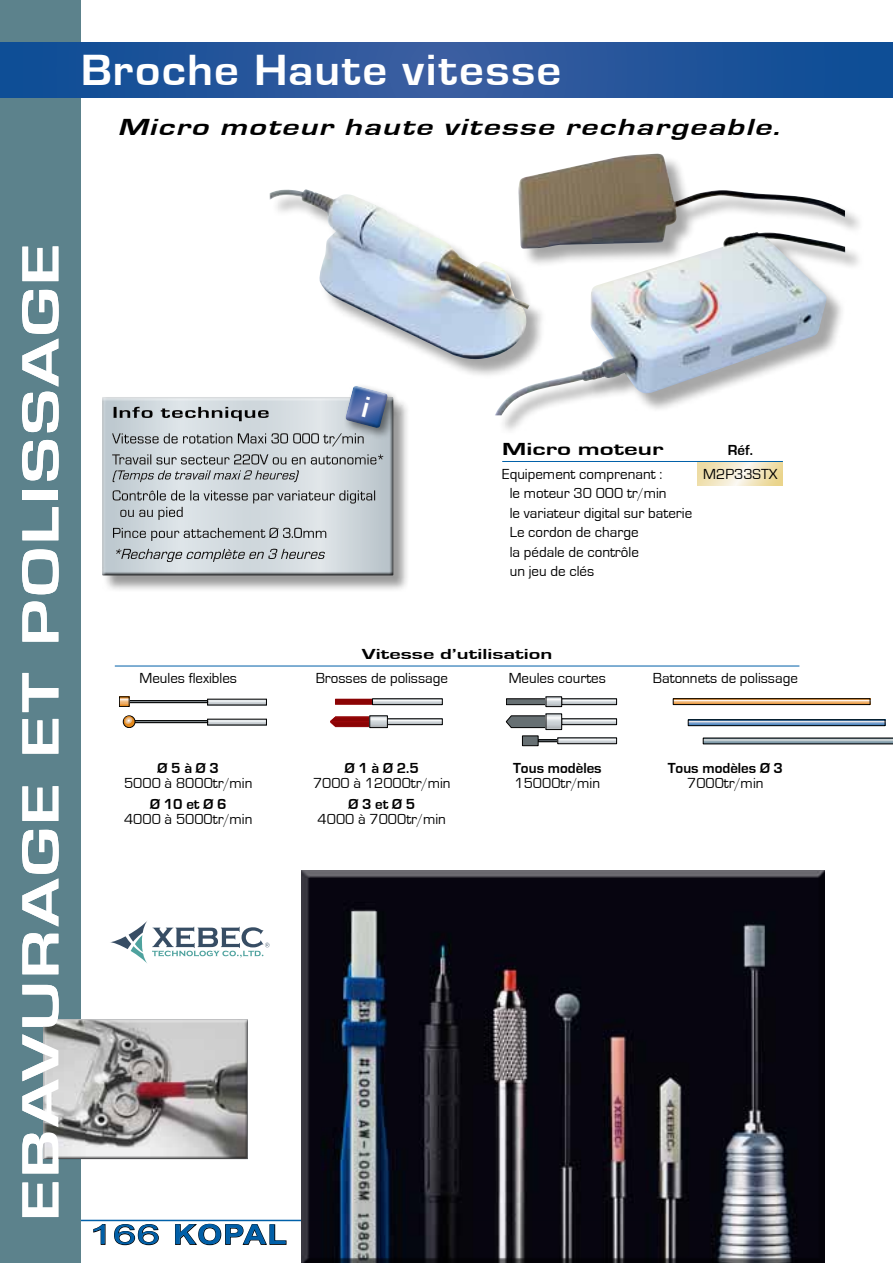
<style>
.page{position:relative;width:893px;height:1263px;background:#fff}
.page>*{position:absolute;margin:0;border:0;box-sizing:border-box;transform-origin:0 0}
.t1{font:700 54px "Eurostile";letter-spacing:.035em;color:#fff;scale:1.4 1}
.t2{font:700 45px "Eurostile";letter-spacing:.02em;color:#fff;scale:1.09 1}
.t3{font:700 27.3px "Arial";letter-spacing:.045em;color:#005fa8;scale:1.15 1}
.t4{font:italic 700 24px "Eurostile";color:#000;scale:1.4 1}
.t5{font:700 18px "Eurostile";color:#000;scale:1.5 1}
.t6{font:15px/19.5px "Eurostile";color:#000}
.t7{font:700 15px "Eurostile";color:#000}
.t8{font:700 15px "Eurostile";color:#000;scale:1.5 1}
.s1{font-weight:400}
</style>
<div class="page">
<hr style="left:0;top:1220px;width:825px;height:1px;background:#0060a9">
<div style="left:0;top:0;width:81px;height:1263px;background:#5c828c"></div>
<svg style="left:0;top:43px;width:893px;height:55px;background:#22549a"></svg>
<hr style="left:115px;top:666px;width:684px;height:1px;background:#0060a9">
<svg style="left:93px;top:1224px;width:13px;height:21px"></svg>
<svg style="left:114px;top:1224px;width:45px;height:22px"></svg>
<svg style="left:175px;top:1223px;width:112px;height:23px"></svg>
<div style="left:271px;top:155px;width:594px;height:280px;background:#000;opacity:.35"></div>
<img style="left:270px;top:154px;width:575px;height:206px">
<div style="left:301px;top:869px;width:525px;height:394px;background:#000;opacity:.75"></div>
<div style="left:43px;top:1018px;width:205px;height:142px;background:#000;opacity:.75"></div>
<div style="left:102px;top:397px;width:308px;height:195px;background:#000;opacity:.4"></div>
<div style="left:100px;top:395px;width:298px;height:182px;background:#000;opacity:.75"></div>
<div style="left:342px;top:382px;width:58px;height:58px;background:#000;opacity:.5"></div>
<div style="left:538px;top:739px;width:20px;height:3px;border:1px solid #000"></div>
<svg style="left:522px;top:735px;width:17px;height:11px"></svg>
<svg style="left:559px;top:739px;width:56px;height:3px"></svg>
<div style="left:557px;top:737px;width:60px;height:7px;border:1px solid #000"></div>
<svg style="left:506px;top:698px;width:40px;height:7px"></svg>
<svg style="left:563px;top:701px;width:52px;height:2px"></svg>
<div style="left:561px;top:698px;width:56px;height:7px;border:1px solid #000"></div>
<svg style="left:548px;top:698px;width:12px;height:7px"></svg>
<div style="left:546px;top:696px;width:16px;height:11px;border:1px solid #000"></div>
<svg style="left:506px;top:715px;width:39px;height:13px"></svg>
<svg style="left:563px;top:721px;width:52px;height:2px"></svg>
<div style="left:561px;top:718px;width:56px;height:7px;border:1px solid #000"></div>
<svg style="left:547px;top:715px;width:13px;height:13px"></svg>
<div style="left:545px;top:713px;width:17px;height:17px;border:1px solid #000"></div>
<hr style="left:335px;top:704px;width:38px;height:1px;background:#8b0304">
<hr style="left:335px;top:703px;width:38px;height:1px;background:#8b0304">
<hr style="left:335px;top:702px;width:38px;height:1px;background:#8b0304">
<hr style="left:335px;top:699px;width:38px;height:1px;background:#8b0304">
<hr style="left:335px;top:700px;width:38px;height:1px;background:#8b0304">
<hr style="left:335px;top:701px;width:38px;height:1px;background:#8b0304">
<svg style="left:374px;top:701px;width:67px;height:2px"></svg>
<div style="left:372px;top:698px;width:71px;height:7px;border:1px solid #000"></div>
<hr style="left:335px;top:726px;width:35px;height:1px;background:#8b0304">
<hr style="left:334px;top:725px;width:36px;height:1px;background:#8b0304">
<hr style="left:330px;top:721px;width:40px;height:1px;background:#8b0304">
<hr style="left:333px;top:724px;width:37px;height:1px;background:#8b0304">
<hr style="left:332px;top:723px;width:38px;height:1px;background:#8b0304">
<hr style="left:331px;top:722px;width:39px;height:1px;background:#8b0304">
<hr style="left:335px;top:716px;width:35px;height:1px;background:#8b0304">
<hr style="left:334px;top:717px;width:36px;height:1px;background:#8b0304">
<hr style="left:333px;top:718px;width:37px;height:1px;background:#8b0304">
<hr style="left:332px;top:719px;width:38px;height:1px;background:#8b0304">
<hr style="left:331px;top:720px;width:39px;height:1px;background:#8b0304">
<svg style="left:389px;top:721px;width:52px;height:2px"></svg>
<div style="left:387px;top:718px;width:56px;height:7px;border:1px solid #000"></div>
<svg style="left:371px;top:717px;width:15px;height:9px"></svg>
<div style="left:369px;top:715px;width:19px;height:13px;border:1px solid #000"></div>
<svg style="left:209px;top:701px;width:56px;height:2px"></svg>
<div style="left:129px;top:700px;width:79px;height:3px;border:1px solid #000"></div>
<svg style="left:121px;top:698px;width:6px;height:7px"></svg>
<div style="left:119px;top:696px;width:10px;height:11px;border:1px solid #000"></div>
<svg style="left:209px;top:721px;width:56px;height:2px"></svg>
<div style="left:129px;top:720px;width:79px;height:3px;border:1px solid #000"></div>
<div style="left:123px;top:715px;width:12px;height:13px;border:1px solid #000;border-radius:50%"></div>
<svg style="left:123px;top:716px;width:10px;height:9px"></svg>
<svg style="left:675px;top:700px;width:193px;height:3px"></svg>
<div style="left:673px;top:698px;width:197px;height:7px;border:1px solid #000"></div>
<svg style="left:690px;top:721px;width:193px;height:3px"></svg>
<div style="left:688px;top:719px;width:197px;height:7px;border:1px solid #000"></div>
<svg style="left:703px;top:738px;width:190px;height:6px"></svg>
<svg style="left:110px;top:921px;width:160px;height:42px"></svg>
<svg style="left:698px;top:462px;width:85px;height:24px;background:#f2e6c0"></svg>
<hr style="left:502px;top:461px;width:281px;height:1px;background:#0060a9">
<svg style="left:342px;top:382px;width:50px;height:50px"></svg>
<h2 class="t2" style="left:81px;top:46px;width:442px">Broche Haute vitesse</h2>
<h3 class="t4" style="left:117px;top:114px;width:480px">Micro moteur haute vitesse rechargeable.</h3>
<h1 class="t1" style="left:11px;top:1220px;width:695px;rotate:-90deg">Ebavurage et Polissage</h1>
<p class="t5" style="left:502px;top:439px;width:109px">Micro moteur</p>
<p class="t7" style="left:728px;top:442px;width:27px">Réf.</p>
<p class="t6" style="left:502px;top:464px;width:162px">Equipement comprenant :</p>
<p class="t6" style="left:703px;top:464px;width:76px">M2P33STX</p>
<p class="t6" style="left:510px;top:484px;width:184px">le moteur 30 000 tr/min<br>le variateur digital sur baterie<br>Le cordon de charge<br>la pédale de contrôle<br>un jeu de clés</p>
<p class="t8" style="left:362px;top:646px;width:128px">Vitesse d’utilisation</p>
<p class="t6" style="left:140px;top:669px;width:99px">Meules flexibles</p>
<p class="t6" style="left:316px;top:669px;width:134px">Brosses de polissage</p>
<p class="t6" style="left:509px;top:669px;width:99px">Meules courtes</p>
<p class="t6" style="left:653px;top:669px;width:147px">Batonnets de polissage</p>
<p class="t7" style="left:158px;top:760px;width:63px">Ø 5 à Ø 3</p>
<p class="t7" style="left:345px;top:760px;width:75px">Ø 1 à Ø 2.5</p>
<p class="t7" style="left:513px;top:760px;width:127px">Tous modèles T</p>
<p class="t7" style="left:676px;top:760px;width:109px">ous modèles Ø 3</p>
<p class="t6" style="left:124px;top:774px;width:130px">5000 à 8000tr/min</p>
<p class="t6" style="left:313px;top:774px;width:139px">7000 à 12000tr/min</p>
<p class="t6" style="left:514px;top:774px;width:87px">15000tr/min</p>
<p class="t6" style="left:687px;top:774px;width:78px">7000tr/min</p>
<p class="t7" style="left:150px;top:796px;width:78px">Ø 10 et Ø 6</p>
<p class="t7" style="left:348px;top:796px;width:68px">Ø 3 et Ø 5</p>
<p class="t6" style="left:124px;top:810px;width:130px">4000 à 5000tr/min</p>
<p class="t6" style="left:318px;top:810px;width:130px">4000 à 7000tr/min</p>
<h3 class="t3" style="left:89px;top:1215px;width:173px"><span class="s1">166</span> kopal</h3>
</div>
